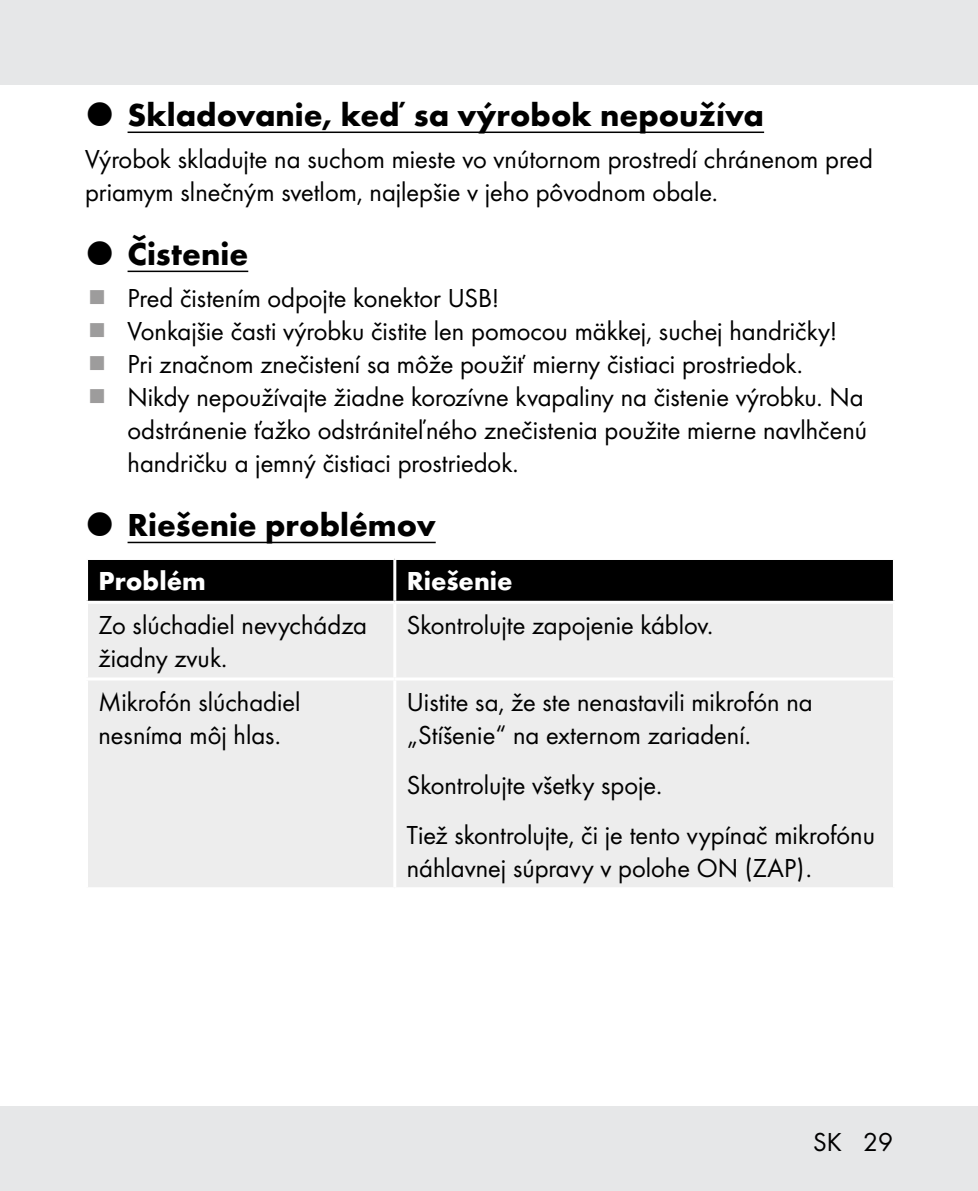
<style>
.page{position:relative;width:978px;height:1191px;background:#fff}
.page>*{position:absolute;margin:0;border:0;box-sizing:border-box;transform-origin:0 0}
.t1{font:700 33px "Futura";color:#000}
.t2{font:27px/33px "Futura Boo";color:#000}
.t3{font:700 27px "Futura";color:#fff}
</style>
<div class="page">
<div style="left:0;top:1106px;width:978px;height:85px;background:#e6e7e8"></div>
<div style="left:0;top:0;width:978px;height:85px;background:#e6e7e8"></div>
<hr style="left:128px;top:131px;width:636px;height:2px;background:#000">
<hr style="left:128px;top:271px;width:120px;height:1px;background:#000">
<hr style="left:128px;top:542px;width:308px;height:1px;background:#000">
<div style="left:88px;top:560px;width:805px;height:41px;background:#000"></div>
<div style="left:88px;top:604px;width:805px;height:283px;background:#ededed"></div>
<hr style="left:393px;top:560px;width:3px;height:41px;background:#fff">
<hr style="left:393px;top:604px;width:3px;height:73px;background:#fff">
<hr style="left:85px;top:677px;width:310px;height:3px;background:#fff">
<hr style="left:395px;top:677px;width:501px;height:3px;background:#fff">
<hr style="left:393px;top:680px;width:3px;height:207px;background:#fff">
<p class="t1" style="left:128px;top:91px;width:638px">Skladovanie, keď sa výrobok nepoužíva</p>
<p class="t2" style="left:85px;top:141px;width:789px">Výrobok skladujte na suchom mieste vo vnútornom prostredí chránenom pred priamym slnečným svetlom, najlepšie v jeho pôvodnom obale.</p>
<p class="t1" style="left:128px;top:230px;width:122px">Čistenie</p>
<p class="t2" style="left:128px;top:280px;width:741px">Pred čistením odpojte konektor USB!<br>Vonkajšie časti výrobku čistite len pomocou mäkkej, suchej handričky!<br>Pri značnom znečistení sa môže použiť mierny čistiaci prostriedok.<br>Nikdy nepoužívajte žiadne korozívne kvapaliny na čistenie výrobku. Na odstránenie ťažko odstrániteľného znečistenia použite mierne navlhčenú handričku a jemný čistiaci prostriedok.</p>
<p class="t1" style="left:128px;top:501px;width:310px">Riešenie problémov</p>
<p class="t3" style="left:99px;top:561px;width:109px">Problém</p>
<p class="t3" style="left:407px;top:561px;width:107px">Riešenie</p>
<p class="t2" style="left:99px;top:607px;width:270px">Zo slúchadiel nevychádza žiadny zvuk.</p>
<p class="t2" style="left:407px;top:607px;width:308px">Skontrolujte zapojenie káblov.</p>
<p class="t2" style="left:99px;top:684px;width:203px">Mikrofón slúchadiel nesníma môj hlas.</p>
<p class="t2" style="left:407px;top:684px;width:407px">Uistite sa, že ste nenastavili mikrofón na „Stíšenie“ na externom zariadení.</p>
<p class="t2" style="left:407px;top:758px;width:470px;line-height:50.1px">Skontrolujte všetky spoje.<br>Tiež skontrolujte, či je tento vypínač mikrofónu</p>
<p class="t2" style="left:407px;top:850px;width:407px">náhlavnej súpravy v polohe ON (ZAP).</p>
<p class="t2" style="left:813px;top:1123px;width:81px">SK 29</p>
</div>
